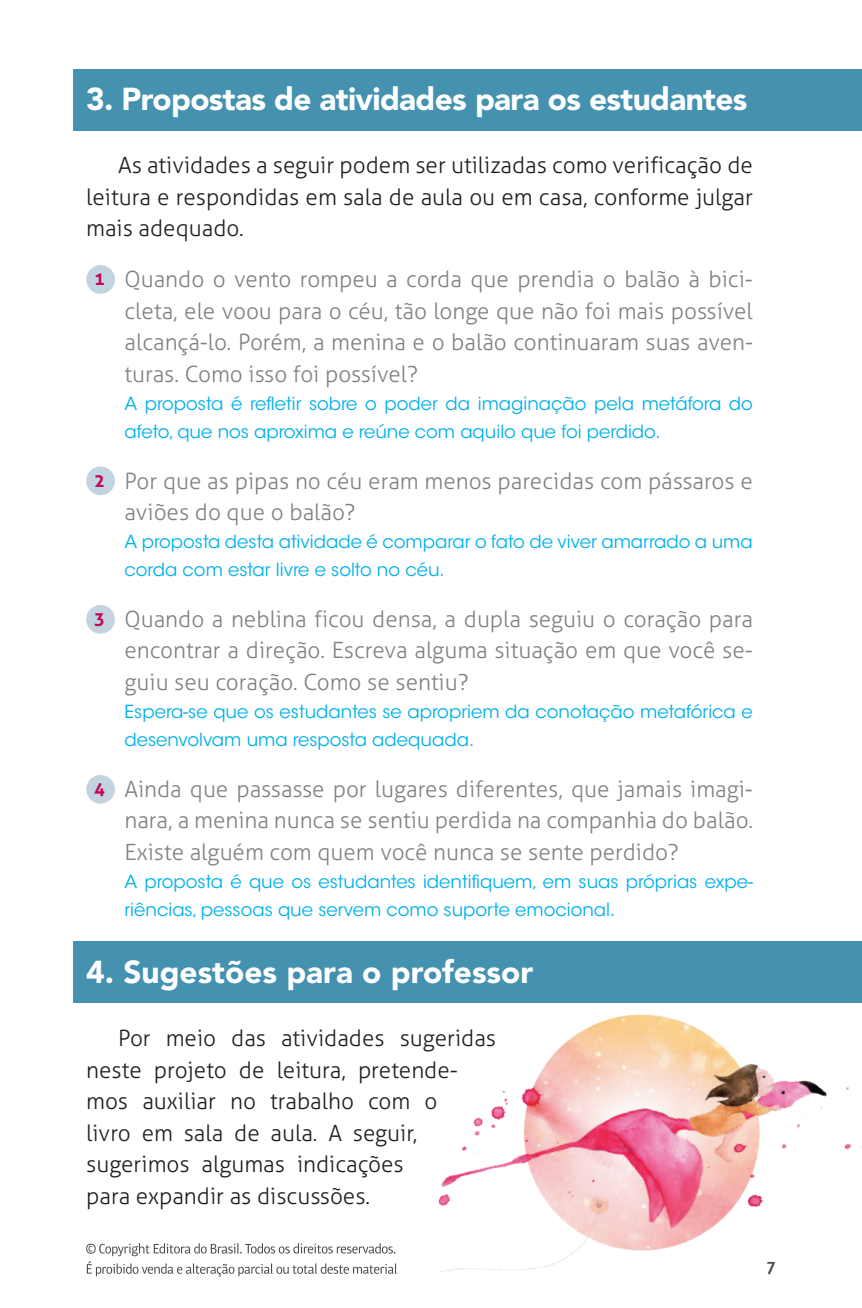
<style>
.page{position:relative;width:862px;height:1308px;background:#fff}
.page>*{position:absolute;margin:0;border:0;box-sizing:border-box;transform-origin:0 0}
.t1{font:900 31.5px "Avenir LT Std";letter-spacing:-.02em;color:#fff}
.t2{font:900 31.5px "Avenir LT Std";color:#fff}
.t3{font:300 22.5px/31.5px "Aller";color:#808285;text-align:justify}
.t4{font:300 22.5px/31.5px "Aller";color:#231f20;text-align:justify}
.t5{font:18px/28.1px "ITC Avant Garde Std";color:#02b1e9}
.t6{font:500 18px "Highlander Std";color:#4b4c4d}
.s1{font-weight:700;font-size:18px;color:#c30552}
</style>
<div class="page">
<svg style="left:86px;top:1243px;width:310px;height:33px"></svg>
<div style="left:73px;top:69px;width:788px;height:61px;background:#4492b0"></div>
<div style="left:73px;top:941px;width:788px;height:62px;background:#4492b0"></div>
<div style="left:86px;top:265px;width:29px;height:29px;background:#c3d4e1;border-radius:50%"></div>
<div style="left:86px;top:466px;width:29px;height:29px;background:#c3d4e1;border-radius:50%"></div>
<div style="left:86px;top:605px;width:29px;height:28px;background:#c3d4e1;border-radius:50%"></div>
<div style="left:86px;top:775px;width:29px;height:28px;background:#c3d4e1;border-radius:50%"></div>
<img style="left:438px;top:1014px;width:414px;height:258px">
<h1 class="t1" style="left:86px;top:80px;width:662px">3. Propostas de atividades para os estudantes</h1>
<p class="t4" style="left:86px;top:149px;width:668px;text-indent:32px">As atividades a seguir podem ser utilizadas como verificação de leitura e respondidas em sala de aula ou em casa, conforme julgar mais adequado.</p>
<p class="t3" style="left:124px;top:263px;width:629px;text-indent:-30px"><span class="s1">1</span> Quando o vento rompeu a corda que prendia o balão à bici&shy;cleta, ele voou para o céu, tão longe que não foi mais possível alcançá-lo. Porém, a menina e o balão continuaram suas aven&shy;turas. Como isso foi possível?</p>
<p class="t5" style="left:124px;top:389px;width:629px">A proposta é refletir sobre o poder da imaginação pela metáfora do afeto, que nos aproxima e reúne com aquilo que foi perdido.</p>
<p class="t3" style="left:124px;top:464px;width:629px;text-indent:-30px"><span class="s1">2</span> Por que as pipas no céu eram menos parecidas com pássaros e aviões do que o balão?</p>
<p class="t5" style="left:124px;top:528px;width:629px">A proposta desta atividade é comparar o fato de viver amarrado a uma corda com estar livre e solto no céu.</p>
<p class="t3" style="left:124px;top:603px;width:629px;text-indent:-30px"><span class="s1">3</span> Quando a neblina ficou densa, a dupla seguiu o coração para encontrar a direção. Escreva alguma situação em que você se&shy;guiu seu coração. Como se sentiu?</p>
<p class="t5" style="left:124px;top:697px;width:629px">Espera-se que os estudantes se apropriem da conotação metafórica e desenvolvam uma resposta adequada.</p>
<p class="t3" style="left:124px;top:773px;width:629px;text-indent:-30px"><span class="s1">4</span> Ainda que passasse por lugares diferentes, que jamais imagi&shy;nara, a menina nunca se sentiu perdida na companhia do balão.<br>Existe alguém com quem você nunca se sente perdido?</p>
<p class="t5" style="left:124px;top:867px;width:629px">A proposta é que os estudantes identifiquem, em suas próprias expe&shy;riências, pessoas que servem como suporte emocional.</p>
<h1 class="t2" style="left:86px;top:952px;width:448px">4. Sugestões para o professor</h1>
<p class="t4" style="left:86px;top:1022px;width:411px;text-align:left;text-indent:32px">Por meio das atividades sugeridas neste projeto de leitura, pretende&shy;mos auxiliar no trabalho com o<br>livro em sala de aula. A seguir, sugerimos algumas indicações<br>para expandir as discussões.</p>
<p class="t6" style="left:765px;top:1257px;width:11px">7</p>
</div>
